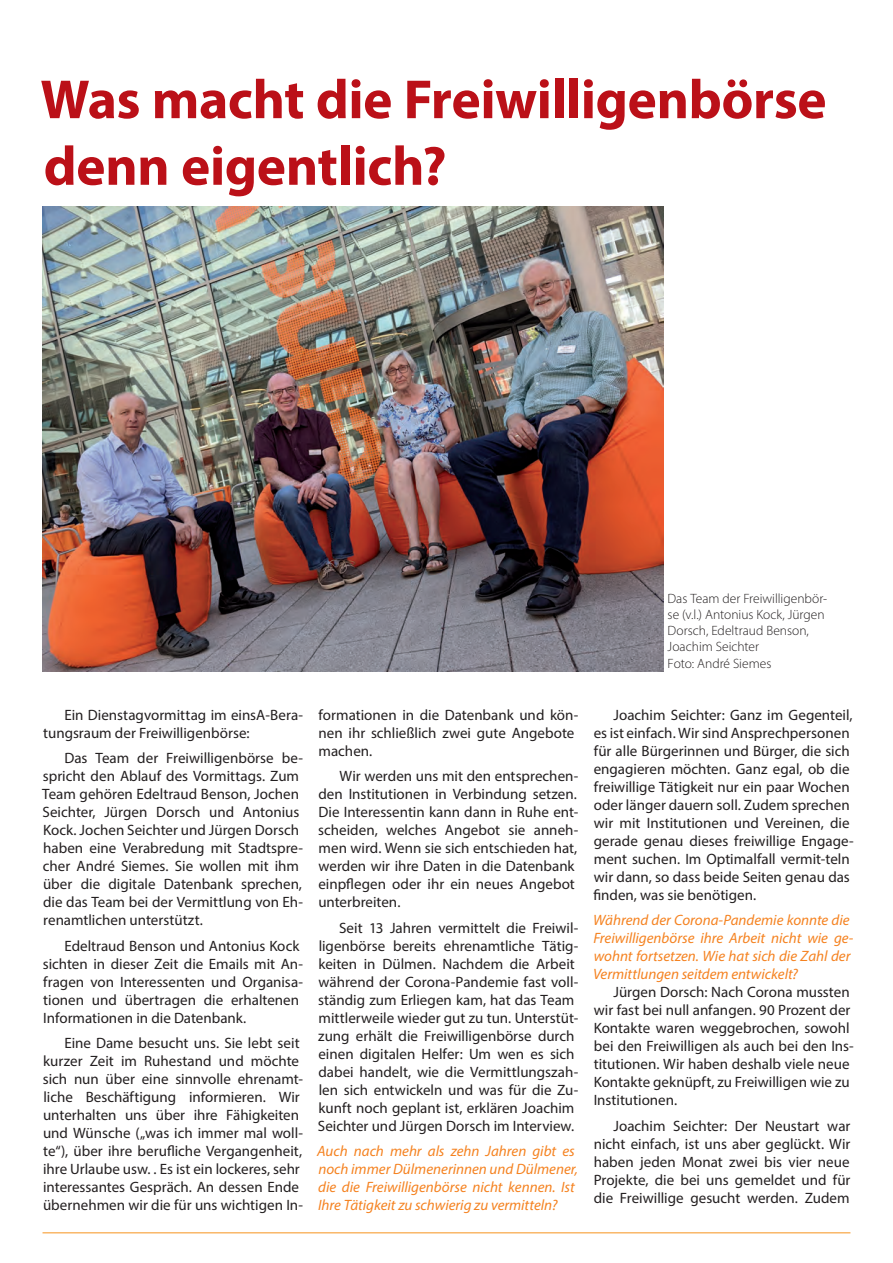
<style>
.page{position:relative;width:893px;height:1263px;background:#fff}
.page>*{position:absolute;margin:0;border:0;box-sizing:border-box;transform-origin:0 0}
.Fliesstext{font:700 55.5px/66.6px "Myriad Pro";letter-spacing:-.01em;color:#bb1018}
.Fliesstext-2{font:15px/18px "Myriad Pro";color:#231f20}
.Fragen{font:italic 15px/18px "Myriad Pro";color:#f58220}
.Bildunterschrift{font:300 13.5px/16.2px "Myriad Pro";color:#231f20}
</style>
<div class="page">
<hr style="left:43px;top:1232px;width:807px;height:1px;background:#f7931d">
<img style="left:43px;top:206px;width:620px;height:466px">
<hr style="left:892px;top:627px;width:1px;height:636px;background:#e0e8ed">
<p class="Fliesstext" style="left:40px;top:64px;width:788px">Was macht die Freiwilligenbörse denn eigentlich?</p>
<p class="Bildunterschrift" style="left:668px;top:590px;width:161px">Das Team der Freiwilligenbör&shy;se (v.l.) Antonius Kock, Jürgen<br>Dorsch, Edeltraud Benson,<br>Joachim Seichter</p>
<p class="Bildunterschrift" style="left:668px;top:655px;width:105px">Foto: André Siemes</p>
<p class="Fliesstext-2" style="left:43px;top:705px;width:261px;text-indent:21px">Ein Dienstagvormittag im einsA-Bera&shy;tungsraum der Freiwilligenbörse:</p>
<p class="Fliesstext-2" style="left:42px;top:749px;width:262px;text-indent:22px">Das Team der Freiwilligenbörse be&shy;spricht den Ablauf des Vormittags. Zum Team gehören Edeltraud Benson, Jochen Seichter, Jürgen Dorsch und Antonius Kock. Jochen Seichter und Jürgen Dorsch haben eine Verabredung mit Stadtspre&shy;cher André Siemes. Sie wollen mit ihm über die digitale Datenbank sprechen, die das Team bei der Vermittlung von Eh&shy;renamtlichen unterstützt.</p>
<p class="Fliesstext-2" style="left:43px;top:936px;width:262px;text-indent:22px">Edeltraud Benson und Antonius Kock sichten in dieser Zeit die Emails mit An&shy;fragen von Interessenten und Organisa&shy;tionen und übertragen die erhaltenen Informationen in die Datenbank.</p>
<p class="Fliesstext-2" style="left:43px;top:1034px;width:262px;text-indent:22px">Eine Dame besucht uns. Sie lebt seit kurzer Zeit im Ruhestand und möchte sich nun über eine sinnvolle ehrenamt&shy;liche Beschäftigung informieren. Wir unterhalten uns über ihre Fähigkeiten und Wünsche („was ich immer mal woll&shy;te“), über ihre berufliche Vergangenheit, ihre Urlaube usw. . Es ist ein lockeres, sehr interessantes Gespräch. An dessen Ende übernehmen wir die für uns wichtigen In-</p>
<p class="Fliesstext-2" style="left:319px;top:705px;width:261px">formationen in die Datenbank und kön&shy;nen ihr schließlich zwei gute Angebote machen.</p>
<p class="Fliesstext-2" style="left:318px;top:767px;width:262px;text-indent:21px">Wir werden uns mit den entsprechen&shy;den Institutionen in Verbindung setzen.<br>Die Interessentin kann dann in Ruhe ent&shy;scheiden, welches Angebot sie anneh&shy;men wird. Wenn sie sich entschieden hat, werden wir ihre Daten in die Datenbank einpflegen oder ihr ein neues Angebot unterbreiten.</p>
<p class="Fliesstext-2" style="left:318px;top:918px;width:262px;text-indent:21px">Seit 13 Jahren vermittelt die Freiwil&shy;ligenbörse bereits ehrenamtliche Tätig&shy;keiten in Dülmen. Nachdem die Arbeit während der Corona-Pandemie fast voll&shy;ständig zum Erliegen kam, hat das Team mittlerweile wieder gut zu tun. Unterstüt&shy;zung erhält die Freiwilligenbörse durch einen digitalen Helfer: Um wen es sich dabei handelt, wie die Vermittlungszah&shy;len sich entwickeln und was für die Zu&shy;kunft noch geplant ist, erklären Joachim Seichter und Jürgen Dorsch im Interview.</p>
<p class="Fragen" style="left:317px;top:1142px;width:262px">Auch nach mehr als zehn Jahren gibt es noch immer Dülmenerinnen und Dülmener, die die Freiwilligenbörse nicht kennen. Ist Ihre Tätigkeit zu schwierig zu vermitteln?</p>
<p class="Fliesstext-2" style="left:593px;top:705px;width:262px;text-indent:20px">Joachim Seichter: Ganz im Gegenteil, es ist einfach. Wir sind Ansprechpersonen für alle Bürgerinnen und Bürger, die sich engagieren möchten. Ganz egal, ob die freiwillige Tätigkeit nur ein paar Wochen oder länger dauern soll. Zudem sprechen wir mit Institutionen und Vereinen, die gerade genau dieses freiwillige Engage&shy;ment suchen. Im Optimalfall vermit-teln wir dann, so dass beide Seiten genau das finden, was sie benötigen.</p>
<p class="Fragen" style="left:593px;top:911px;width:262px">Während der Corona-Pandemie konnte die Freiwilligenbörse ihre Arbeit nicht wie ge&shy;wohnt fortsetzen. Wie hat sich die Zahl der Vermittlungen seitdem entwickelt?</p>
<p class="Fliesstext-2" style="left:594px;top:983px;width:261px;text-indent:20px">Jürgen Dorsch: Nach Corona mussten wir fast bei null anfangen. 90 Prozent der Kontakte waren weggebrochen, sowohl bei den Freiwilligen als auch bei den Ins&shy;titutionen. Wir haben deshalb viele neue Kontakte geknüpft, zu Freiwilligen wie zu Institutionen.</p>
<p class="Fliesstext-2" style="left:594px;top:1116px;width:258px;text-align:justify;text-indent:20px">Joachim Seichter: Der Neustart war nicht einfach, ist uns aber geglückt. Wir haben jeden Monat zwei bis vier neue Projekte, die bei uns gemeldet und für die Freiwillige gesucht werden. Zudem</p>
</div>
